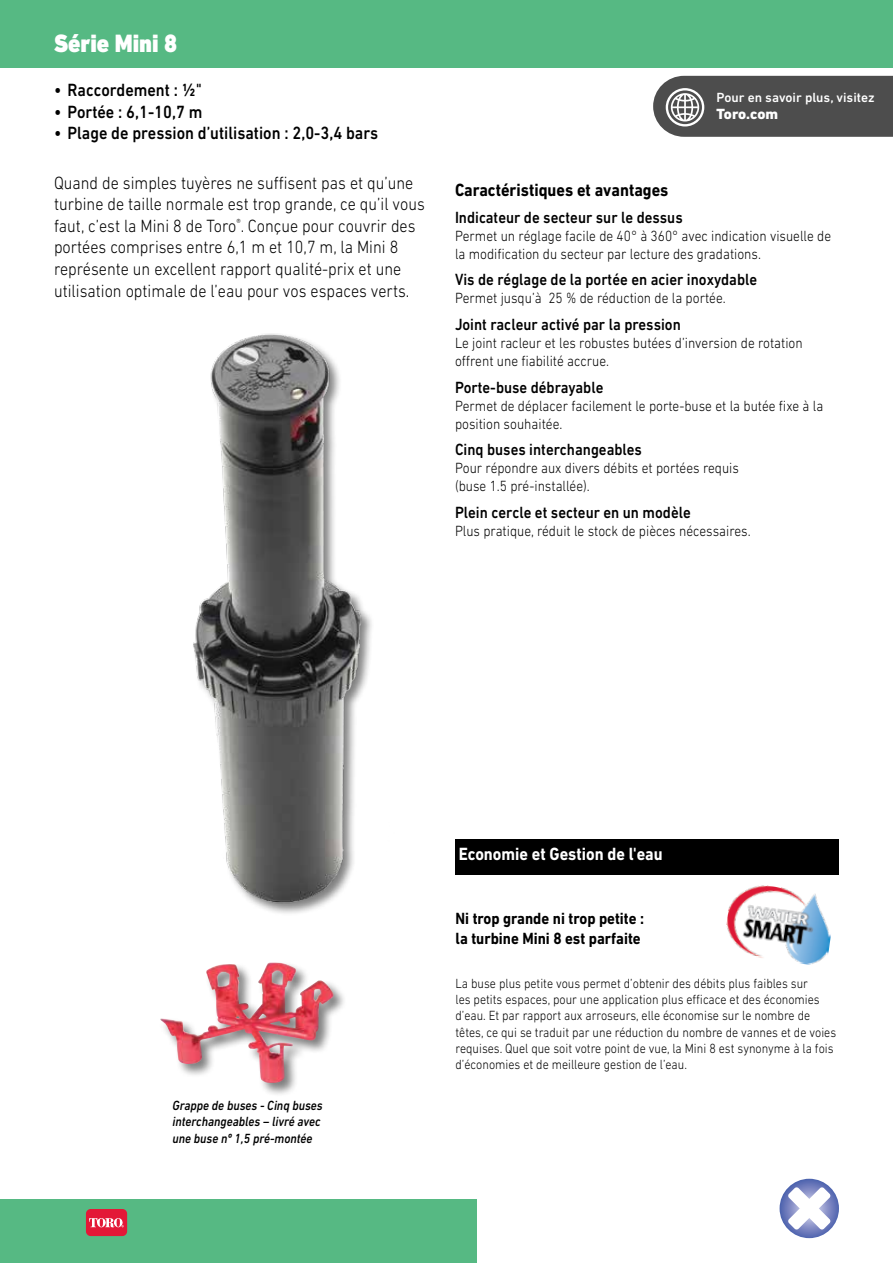
<style>
.page{position:relative;width:893px;height:1263px;background:#fff}
.page>*{position:absolute;margin:0;border:0;box-sizing:border-box;transform-origin:0 0}
.t1{font:900 25.5px "DIN Next LT Pro";color:#fff;scale:.9 1}
.t2{font:300 18px/21.6px "DIN Next LT Pro";color:#000;scale:.9 1}
.t3{font:500 18px "DIN Next LT Pro";color:#000;scale:.9 1}
.t4{font:700 18px "DIN Next LT Pro";color:#000;scale:.9 1}
.t5{font:700 18px "DIN Next LT Pro";color:#fff;scale:.9 1}
.t6{font:500 16.5px "DIN Next LT Pro";color:#000;scale:.9 1}
.t7{font:700 16.5px/19.8px "DIN Next LT Pro";color:#000;scale:.9 1}
.t8{font:300 15px/18px "DIN Next LT Pro";color:#000;scale:.9 1}
.t9{font:800 15px "DIN Next LT Pro";letter-spacing:-.015em;color:#fff}
.t10{font:300 13.5px/16.2px "DIN Next LT Pro";color:#000;scale:.9 1}
.t11{font:italic 500 13.5px/16.2px "DIN Next LT Pro";color:#000;scale:.9 1}
.t12{font:500 13.5px "DIN Next LT Pro";color:#fff}
</style>
<div class="page">
<div style="left:0;top:1199px;width:477px;height:64px;background:#56b983"></div>
<div style="left:0;top:0;width:893px;height:68px;background:#56b983"></div>
<div style="left:86px;top:1209px;width:41px;height:27px;background:#e31837;border-radius:5px"></div>
<svg style="left:89px;top:1218px;width:35px;height:9px"></svg>
<img style="left:193px;top:333px;width:179px;height:579px">
<div style="left:159px;top:961px;width:189px;height:137px;background:#000;opacity:.5"></div>
<img style="left:160px;top:962px;width:133px;height:121px">
<svg style="left:780px;top:1179px;width:59px;height:59px"></svg>
<svg style="left:788px;top:1187px;width:43px;height:43px"></svg>
<img style="left:726px;top:885px;width:105px;height:80px">
<div style="left:455px;top:840px;width:384px;height:35px;background:#000"></div>
<svg style="left:653px;top:76px;width:240px;height:61px;background:#5a5a5a"></svg>
<h1 class="t1" style="left:54px;top:28px;width:139px">Série Mini 8</h1>
<p class="t3" style="left:54px;top:79px;width:166px">• Raccordement : ½"</p>
<p class="t3" style="left:54px;top:101px;width:166px">• Portée : 6,1-10,7 m</p>
<p class="t3" style="left:54px;top:123px;width:362px">• Plage de pression d’utilisation : 2,0-3,4 bars</p>
<p class="t2" style="left:54px;top:171px;width:414px">Quand de simples tuyères ne suffisent pas et qu’une turbine de taille normale est trop grande, ce qu’il vous faut, c’est la Mini 8 de Toro<sup>®</sup>. Conçue pour couvrir des portées comprises entre 6,1 m et 10,7 m, la Mini 8 représente un excellent rapport qualité-prix et une utilisation optimale de l’eau pour vos espaces verts.</p>
<p class="t12" style="left:716px;top:90px;width:160px">Pour en savoir plus, visitez</p>
<p class="t9" style="left:716px;top:105px;width:63px">Toro.com</p>
<p class="t4" style="left:455px;top:180px;width:239px">Caractéristiques et avantages</p>
<p class="t6" style="left:455px;top:208px;width:255px">Indicateur de secteur sur le dessus</p>
<p class="t8" style="left:455px;top:227px;width:419px">Permet un réglage facile de 40° à 360° avec indication visuelle de la modification du secteur par lecture des gradations.</p>
<p class="t6" style="left:455px;top:270px;width:337px">Vis de réglage de la portée en acier inoxydable</p>
<p class="t8" style="left:455px;top:289px;width:302px">Permet jusqu’à 25 % de réduction de la portée.</p>
<p class="t6" style="left:455px;top:315px;width:252px">Joint racleur activé par la pression</p>
<p class="t8" style="left:455px;top:334px;width:388px">Le joint racleur et les robustes butées d’inversion de rotation offrent une fiabilité accrue.</p>
<p class="t6" style="left:455px;top:377px;width:166px">Porte-buse débrayable</p>
<p class="t8" style="left:455px;top:396px;width:411px">Permet de déplacer facilement le porte-buse et la butée fixe à la position souhaitée.</p>
<p class="t6" style="left:455px;top:440px;width:209px">Cinq buses interchangeables</p>
<p class="t8" style="left:455px;top:459px;width:317px">Pour répondre aux divers débits et portées requis (buse 1.5 pré-installée).</p>
<p class="t6" style="left:455px;top:502px;width:263px">Plein cercle et secteur en un modèle</p>
<p class="t8" style="left:455px;top:521px;width:330px">Plus pratique, réduit le stock de pièces nécessaires.</p>
<p class="t11" style="left:172px;top:1097px;width:168px">Grappe de buses - Cinq buses interchangeables – livré avec une buse nº 1,5 pré-montée</p>
<p class="t5" style="left:459px;top:844px;width:228px">Economie et Gestion de l'eau</p>
<p class="t7" style="left:455px;top:909px;width:211px">Ni trop grande ni trop petite : la turbine Mini 8 est parfaite</p>
<p class="t10" style="left:455px;top:975px;width:424px">La buse plus petite vous permet d’obtenir des débits plus faibles sur<br>les petits espaces, pour une application plus efficace et des économies d’eau. Et par rapport aux arroseurs, elle économise sur le nombre de têtes, ce qui se traduit par une réduction du nombre de vannes et de voies requises. Quel que soit votre point de vue, la Mini 8 est synonyme à la fois d’économies et de meilleure gestion de l’eau.</p>
</div>
